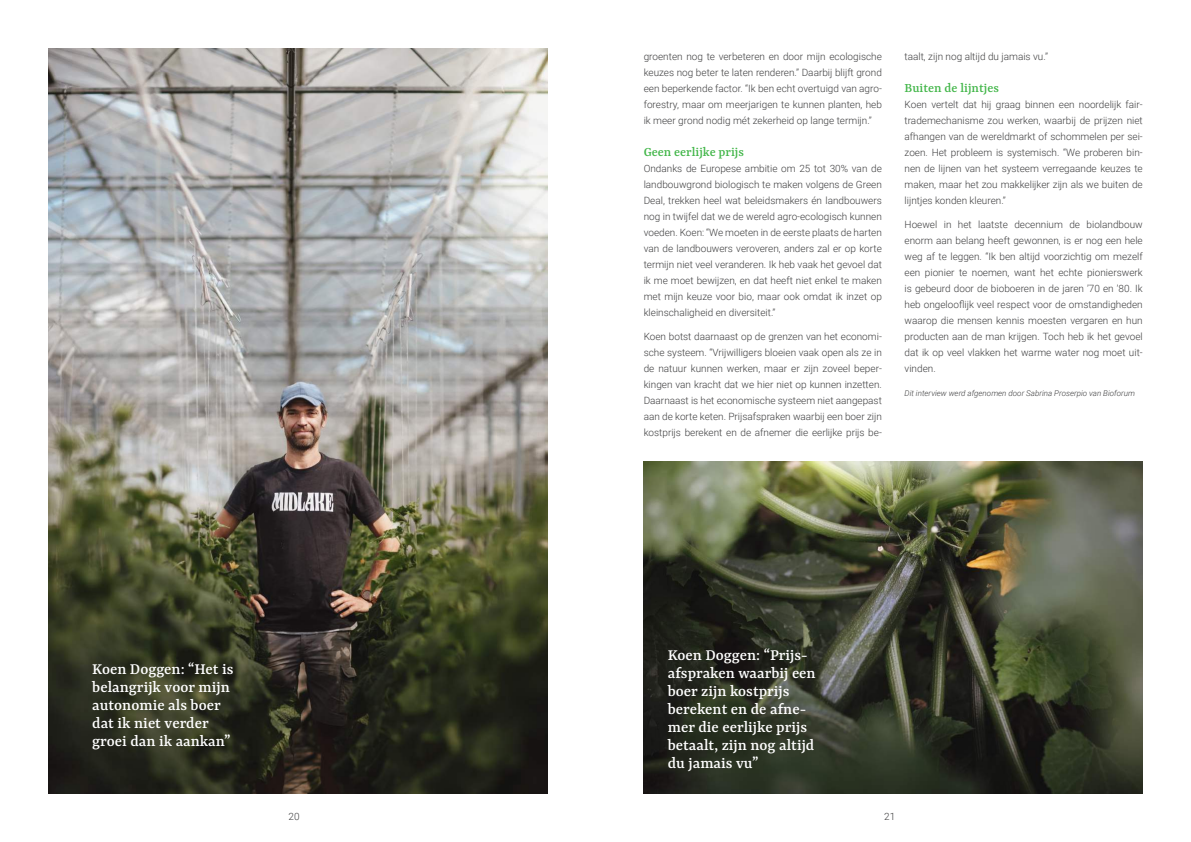
<style>
.page{position:relative;width:1191px;height:842px;background:#fff}
.page>*{position:absolute;margin:0;border:0;box-sizing:border-box;transform-origin:0 0}
.t1{font:500 17px/18px "Yrsa";color:#fff}
.t2{font:500 14px "Yrsa";color:#42b649}
.t3{font:300 10px/16px "Roboto";color:#3e3e3f;text-align:justify}
.t4{font:italic 300 8px "Roboto";color:#3e3e3f}
</style>
<div class="page">
<img style="left:48px;top:48px;width:499px;height:746px">
<img style="left:643px;top:461px;width:499px;height:333px">
<p class="t3" style="left:643px;top:48px;width:240px">groenten nog te verbeteren en door mijn ecologische keuzes nog beter te laten renderen.” Daarbij blijft grond een beperkende factor. “Ik ben echt overtuigd van agro&shy;forestry, maar om meerjarigen te kunnen planten, heb ik meer grond nodig mét zekerheid op lange termijn.”</p>
<h2 class="t2" style="left:643px;top:144px;width:102px">Geen eerlijke prijs</h2>
<p class="t3" style="left:643px;top:160px;width:240px">Ondanks de Europese ambitie om 25 tot 30% van de landbouwgrond biologisch te maken volgens de Green Deal, trekken heel wat beleidsmakers én landbouwers nog in twijfel dat we de wereld agro-ecologisch kunnen voeden. Koen: “We moeten in de eerste plaats de harten van de landbouwers veroveren, anders zal er op korte termijn niet veel veranderen. Ik heb vaak het gevoel dat ik me moet bewijzen, en dat heeft niet enkel te maken met mijn keuze voor bio, maar ook omdat ik inzet op kleinschaligheid en diversiteit.”</p>
<p class="t3" style="left:643px;top:328px;width:240px">Koen botst daarnaast op de grenzen van het economi&shy;sche systeem. “Vrijwilligers bloeien vaak open als ze in de natuur kunnen werken, maar er zijn zoveel beper&shy;kingen van kracht dat we hier niet op kunnen inzetten.<br>Daarnaast is het economische systeem niet aangepast aan de korte keten. Prijsafspraken waarbij een boer zijn kostprijs berekent en de afnemer die eerlijke prijs be-</p>
<p class="t3" style="left:904px;top:48px;width:145px">taalt, zijn nog altijd du jamais vu.”</p>
<h2 class="t2" style="left:904px;top:80px;width:96px">Buiten de lijntjes</h2>
<p class="t3" style="left:904px;top:96px;width:240px">Koen vertelt dat hij graag binnen een noordelijk fair&shy;trademechanisme zou werken, waarbij de prijzen niet afhangen van de wereldmarkt of schommelen per sei&shy;zoen. Het probleem is systemisch. “We proberen bin&shy;nen de lijnen van het systeem verregaande keuzes te maken, maar het zou makkelijker zijn als we buiten de lijntjes konden kleuren.”</p>
<p class="t3" style="left:904px;top:216px;width:240px">Hoewel in het laatste decennium de biolandbouw enorm aan belang heeft gewonnen, is er nog een hele weg af te leggen. “Ik ben altijd voorzichtig om mezelf een pionier te noemen, want het echte pionierswerk is gebeurd door de bioboeren in de jaren ’70 en ’80. Ik heb ongelooflijk veel respect voor de omstandigheden waarop die mensen kennis moesten vergaren en hun producten aan de man krijgen. Toch heb ik het gevoel dat ik op veel vlakken het warme water nog moet uit&shy;vinden.</p>
<p class="t4" style="left:904px;top:388px;width:232px">Dit interview werd afgenomen door Sabrina Proserpio van Bioforum</p>
<h1 class="t1" style="left:92px;top:661px;width:143px">Koen Doggen: “Het is belangrijk voor mijn autonomie als boer dat ik niet verder groei dan ik aankan”</h1>
<h1 class="t1" style="left:668px;top:646px;width:149px">Koen Doggen: “Prijs&shy;afspraken waarbij een boer zijn kostprijs berekent en de afne&shy;mer die eerlijke prijs betaalt, zijn nog altijd du jamais vu”</h1>
<p class="t3" style="left:289px;top:808px;width:13px">20</p>
<p class="t3" style="left:884px;top:808px;width:13px">21</p>
</div>
